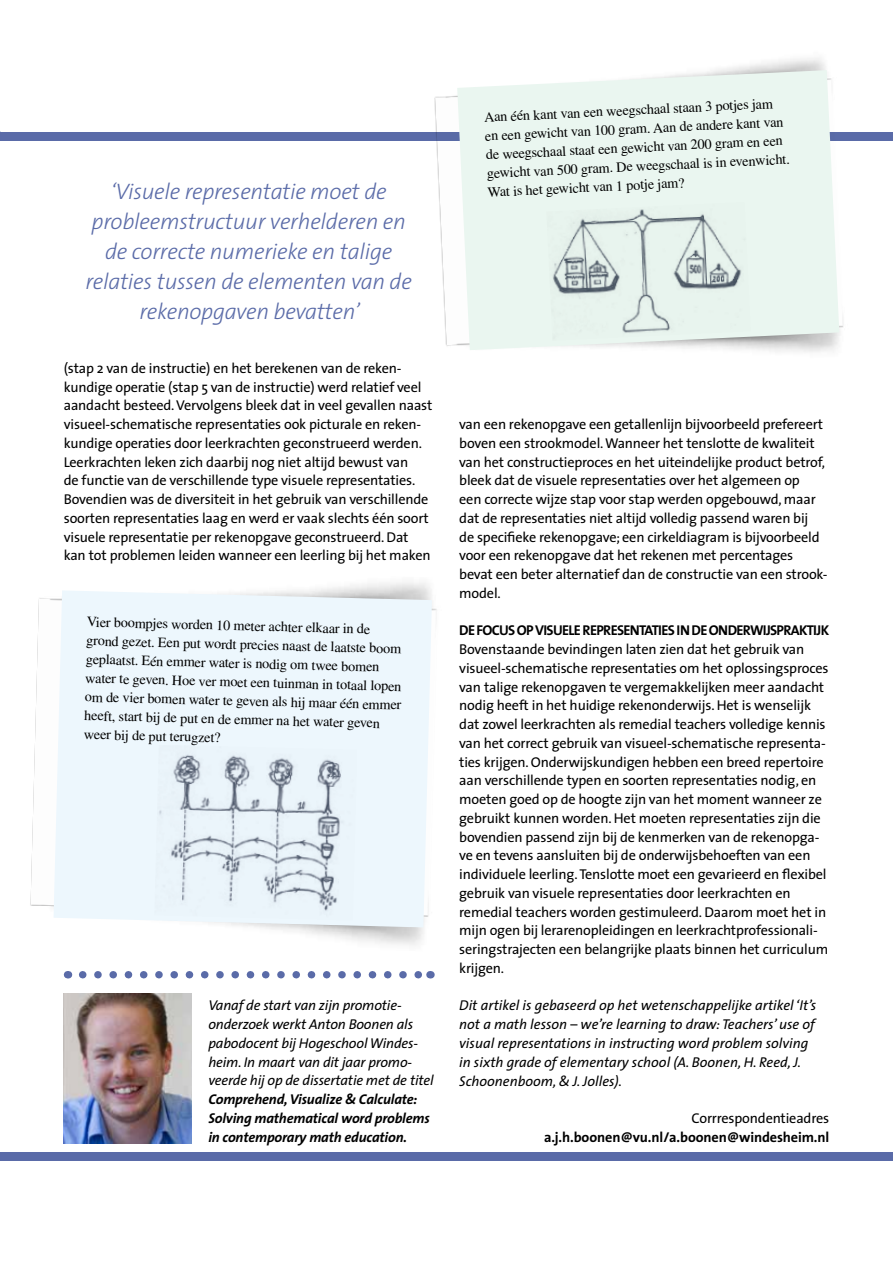
<style>
.page{position:relative;width:893px;height:1263px;background:#fff}
.page>*{position:absolute;margin:0;border:0;box-sizing:border-box;transform-origin:0 0}
.t1{font:italic 300 22.5px/30px "The Sans";letter-spacing:-.01em;color:#5a6ba8;text-align:center}
.t2{font:14.25px/18.8px "The Sans";letter-spacing:-.01em;color:#000}
.t3{font:14.25px/18.9px "Times LT Std";color:#000}
.t4{font:italic 14.25px/18.8px "The Sans";color:#000}
.t5{font:700 14.25px "The Sans";letter-spacing:-.05em;color:#000}
.t6{font:italic 700 14.25px/18.8px "The Sans";letter-spacing:-.01em;color:#000}
</style>
<div class="page">
<div style="left:0;top:132px;width:893px;height:8px;background:#5a6ba8"></div>
<div style="left:0;top:1152px;width:893px;height:9px;background:#5a6ba8"></div>
<img style="left:64px;top:993px;width:127px;height:150px">
<img style="left:422px;top:58px;width:457px;height:294px">
<svg style="left:457px;top:70px;width:382px;height:280px;background:#eaf5f0"></svg>
<img style="left:546px;top:202px;width:205px;height:139px">
<img style="left:30px;top:582px;width:407px;height:397px">
<div style="left:54px;top:590px;width:378px;height:337px;background:#edf7fd"></div>
<img style="left:154px;top:745px;width:203px;height:175px">
<h1 class="t1" style="left:86px;top:175px;width:328px">‘Visuele representatie moet de probleemstructuur verhelderen en de correcte numerieke en talige relaties tussen de elementen van de rekenopgaven bevatten’</h1>
<p class="t2" style="left:64px;top:358px;width:370px">(stap 2 van de instructie) en het berekenen van de reken&shy;kundige operatie (stap 5 van de instructie) werd relatief veel aandacht besteed. Vervolgens bleek dat in veel gevallen naast visueel-schematische representaties ook picturale en reken&shy;kundige operaties door leerkrachten geconstrueerd werden.<br>Leerkrachten leken zich daarbij nog niet altijd bewust van<br>de functie van de verschillende type visuele representaties.<br>Bovendien was de diversiteit in het gebruik van verschillende soorten representaties laag en werd er vaak slechts één soort visuele representatie per rekenopgave geconstrueerd. Dat kan tot problemen leiden wanneer een leerling bij het maken</p>
<p class="t3" style="left:87px;top:611px;width:319px;rotate:2deg">Vier boompjes worden 10 meter achter elkaar in de grond gezet. Een put wordt precies naast de laatste boom geplaatst. Eén emmer water is nodig om twee bomen water te geven. Hoe ver moet een tuinman in totaal lopen om de vier bomen water te geven als hij maar één emmer heeft, start bij de put en de emmer na het water geven weer bij de put terugzet?</p>
<p class="t4" style="left:208px;top:996px;width:227px">Vanaf de start van zijn promotie&shy;onderzoek werkt Anton Boonen als pabodocent bij Hogeschool Windes&shy;heim. In maart van dit jaar promo&shy;veerde hij op de dissertatie met de titel</p>
<p class="t6" style="left:208px;top:1089px;width:223px">Comprehend, Visualize &amp; Calculate:<br>Solving mathematical word problems in contemporary math education.</p>
<p class="t3" style="left:483px;top:108px;width:305px;rotate:-3deg">Aan één kant van een weegschaal staan 3 potjes jam en een gewicht van 100 gram. Aan de andere kant van de weegschaal staat een gewicht van 200 gram en een gewicht van 500 gram. De weegschaal is in evenwicht.<br>Wat is het gewicht van 1 potje jam?</p>
<p class="t2" style="left:459px;top:414px;width:370px">van een rekenopgave een getallenlijn bijvoorbeeld prefereert boven een strookmodel. Wanneer het tenslotte de kwaliteit van het constructieproces en het uiteindelijke product betrof, bleek dat de visuele representaties over het algemeen op<br>een correcte wijze stap voor stap werden opgebouwd, maar dat de representaties niet altijd volledig passend waren bij<br>de specifieke rekenopgave; een cirkeldiagram is bijvoorbeeld voor een rekenopgave dat het rekenen met percentages bevat een beter alternatief dan de constructie van een strook&shy;model.</p>
<p class="t5" style="left:459px;top:619px;width:371px">DE FOCUS OPVISUELE REPRESENTATIES IN DE ONDERWIJSPRAKTIJK</p>
<p class="t2" style="left:459px;top:639px;width:371px">Bovenstaande bevindingen laten zien dat het gebruik van visueel-schematische representaties om het oplossingsproces van talige rekenopgaven te vergemakkelijken meer aandacht nodig heeft in het huidige rekenonderwijs. Het is wenselijk dat zowel leerkrachten als remedial teachers volledige kennis van het correct gebruik van visueel-schematische representa&shy;ties krijgen. Onderwijskundigen hebben een breed repertoire aan verschillende typen en soorten representaties nodig, en moeten goed op de hoogte zijn van het moment wanneer ze gebruikt kunnen worden. Het moeten representaties zijn die bovendien passend zijn bij de kenmerken van de rekenopga&shy;ve en tevens aansluiten bij de onderwijsbehoeften van een individuele leerling. Tenslotte moet een gevarieerd en flexibel gebruik van visuele representaties door leerkrachten en remedial teachers worden gestimuleerd. Daarom moet het in mijn ogen bij lerarenopleidingen en leerkrachtprofessionali&shy;seringstrajecten een belangrijke plaats binnen het curriculum krijgen.</p>
<p class="t4" style="left:459px;top:996px;width:359px">Dit artikel is gebaseerd op het wetenschappelijke artikel ‘It’s not a math lesson – we’re learning to draw: Teachers’ use of visual representations in instructing word problem solving in sixth grade of elementary school (A. Boonen, H. Reed, J.<br>Schoonenboom, &amp; J. Jolles).</p>
<p class="t2" style="left:692px;top:1108px;width:139px">Corrrespondentieadres</p>
<p class="t5" style="left:544px;top:1125px;width:287px">A.J.H.BOONEN@VU.NL/A.BOONEN@WINDESHEIM.NL</p>
</div>
